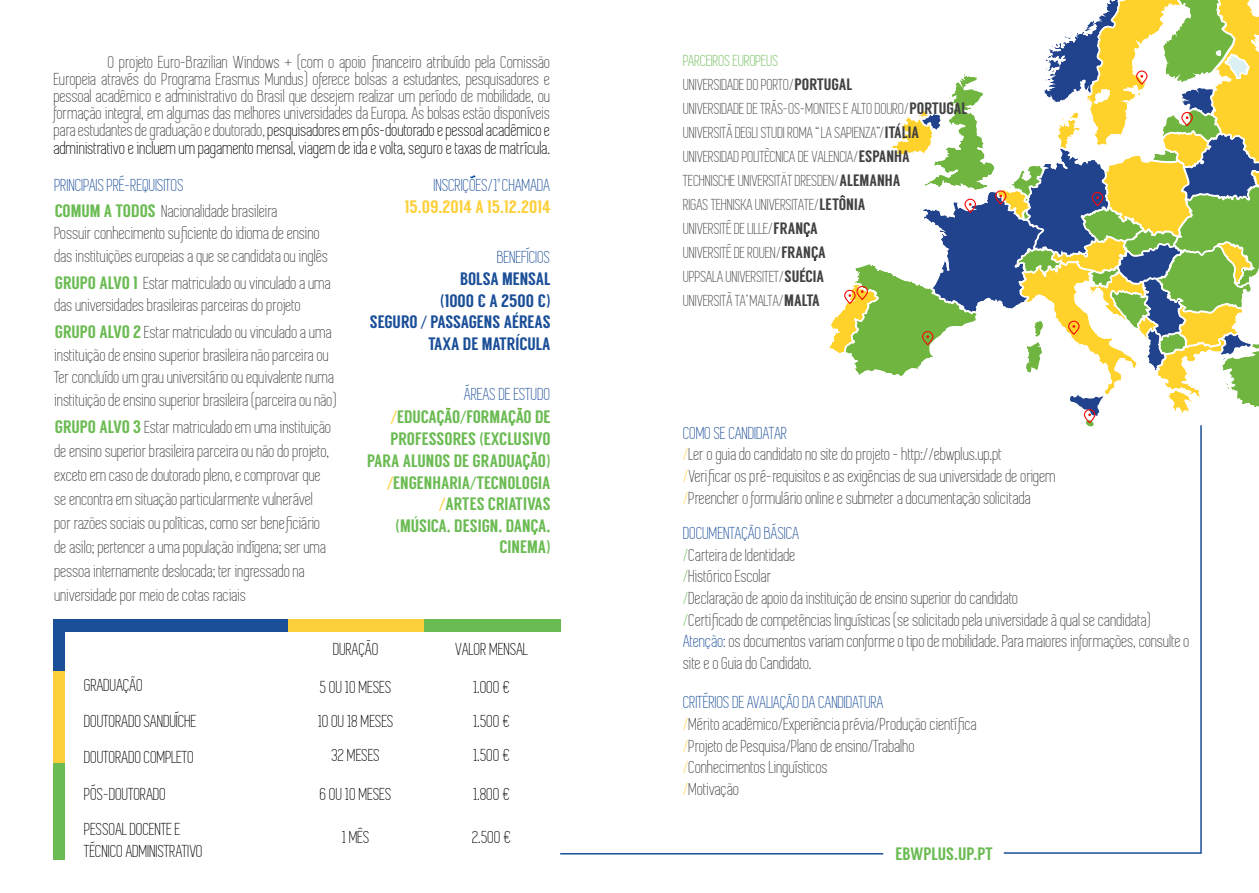
<style>
.page{position:relative;width:1259px;height:893px;background:#fff}
.page>*{position:absolute;margin:0;border:0;box-sizing:border-box;transform-origin:0 0}
.t1{font:18px/21.6px "Simplifica";color:#414042}
.t2{font:18px/38px "Simplifica";color:#000}
.t3{font:18px/21.8px "Langdon";color:#6bbb53;text-align:right}
.t4{font:18px/25.5px "Simplifica";color:#1a4e98}
.t5{font:18px/21.6px "Langdon";color:#1a4e98;text-align:right}
.t6{font:18px "Langdon";color:#fdd03b}
.t7{font:16.5px/24px "Simplifica";color:#414042}
.s1{color:#000}
.s2{font-family:"Langdon";color:#6bbb53}
.s3{color:#414042}
.s4{font-family:"Myriad Pro"}
.s5{font-family:"Myriad Pro";color:#fdd03b}
.s6{color:#6bbb53}
.s7{font-family:"Langdon"}
.s8{color:#1a4e98}
.s9{color:#fdd03b}
</style>
<div class="page">
<div style="left:54px;top:631px;width:11px;height:40px;background:#1a4e98"></div>
<div style="left:54px;top:620px;width:234px;height:12px;background:#1a4e98"></div>
<div style="left:288px;top:620px;width:136px;height:12px;background:#fdd03b"></div>
<div style="left:424px;top:620px;width:136px;height:12px;background:#6bbb53"></div>
<div style="left:54px;top:671px;width:11px;height:92px;background:#fdd03b"></div>
<div style="left:54px;top:763px;width:11px;height:96px;background:#6bbb53"></div>
<svg style="left:1003px;top:450px;width:199px;height:404px"></svg>
<hr style="left:560px;top:853px;width:323px;height:1px;background:#1a4e98">
<svg style="left:829px;top:0;width:430px;height:450px"></svg>
<p class="t1" style="left:54px;top:53px;width:498px;line-height:17.2px;text-align:justify;text-indent:54px">O projeto Euro-Brazilian Windows + (com o apoio financeiro atribuído pela Comissão Europeia através do Programa Erasmus Mundus) oferece bolsas a estudantes, pesquisadores e pessoal acadêmico e administrativo do Brasil que desejem realizar um período de mobilidade, ou formação integral, em algumas das melhores universidades da Europa. As bolsas estão disponíveis para estudantes de graduação e doutorado, <span class="s1">pesquisadores em pós-doutorado e pessoal acadêmico e administrativo e incluem um pagamento mensal, viagem de ida e volta, seguro e taxas de matrícula.</span></p>
<p class="t4" style="left:55px;top:173px;width:225px">PRINCIPAIS PRÉ-REQUISITOS<br><span class="s2">COMUM A TODOS</span> <span class="s3">Nacionalidade brasileira</span></p>
<p class="t1" style="left:55px;top:222px;width:275px;line-height:22.5px">Possuir conhecimento suficiente do idioma de ensino das instituições europeias a que se candidata ou inglês</p>
<p class="t1" style="left:55px;top:272px;width:278px;line-height:22.5px"><span class="s2">GRUPO ALVO 1</span> Estar matriculado ou vinculado a uma das universidades brasileiras parceiras do projeto</p>
<p class="t1" style="left:55px;top:321px;width:284px;line-height:22.5px"><span class="s2">GRUPO ALVO 2</span> Estar matriculado ou vinculado a uma instituição de ensino superior brasileira não parceira ou Ter concluído um grau universitário ou equivalente numa instituição de ensino superior brasileira (parceira ou não)</p>
<p class="t1" style="left:55px;top:415px;width:278px;line-height:24px"><span class="s2">GRUPO ALVO 3</span> Estar matriculado em uma instituição de ensino superior brasileira parceira ou não do projeto, exceto em caso de doutorado pleno, e comprovar que se encontra em situação particularmente vulnerável por razões sociais ou políticas, como ser beneficiário de asilo; pertencer a uma população indígena; ser uma pessoa internamente deslocada; ter ingressado na universidade por meio de cotas raciais</p>
<p class="t4" style="left:434px;top:173px;width:118px">INSCRIÇOES/1º CHAMADA</p>
<p class="t6" style="left:405px;top:196px;width:147px">15.09.2014 A 15.12.2014</p>
<p class="t4" style="left:497px;top:245px;width:55px">BENEFÍCIOS</p>
<p class="t5" style="left:370px;top:268px;width:182px">BOLSA MENSAL<br>(1000 € A 2500 €)<br>SEGURO <span class="s4">/</span> PASSAGENS AEREAS<br>TAXA DE MATRICULA</p>
<p class="t4" style="left:465px;top:382px;width:87px">ÁREAS DE ESTUDO</p>
<p class="t3" style="left:367px;top:406px;width:185px"><span class="s5">/</span>EDUCACAO<span class="s4">/</span>FORMACAO DE<br>PROFESSORES (EXCLUSIVO<br>PARA ALUNOS DE GRADUACAO) <span class="s5">/</span>ENGENHARIA<span class="s4">/</span>TECNOLOGIA <span class="s5">/</span>ARTES CRIATIVAS<br>(MUSICA, DESIGN, DANCA,<br>CINEMA)</p>
<p class="t2" style="left:85px;top:667px;width:114px;line-height:36.3px">GRADUAÇAO<br>DOUTORADO SANDUÍCHE</p>
<p class="t2" style="left:85px;top:740px;width:111px;line-height:35.7px">DOUTORADO COMPLETO<br>PÓS-DOUTORADO<br>PESSOAL DOCENTE E</p>
<p class="t2" style="left:85px;top:832px;width:120px">TÉCNICO ADMINISTRATIVO</p>
<p class="t2" style="left:320px;top:630px;width:73px;text-align:center">DURAÇAO<br>5 OU 10 MESES</p>
<p class="t2" style="left:318px;top:704px;width:78px;line-height:34px;text-align:center">10 OU 18 MESES<br>32 MESES</p>
<p class="t2" style="left:320px;top:775px;width:73px">6 OU 10 MESES</p>
<p class="t2" style="left:342px;top:818px;width:29px">1 MÊS</p>
<p class="t2" style="left:455px;top:630px;width:74px;text-align:center">VALOR MENSAL<br>1.000 €</p>
<p class="t2" style="left:473px;top:704px;width:39px;line-height:34px">1.500 €<br>1.500 €</p>
<p class="t2" style="left:473px;top:775px;width:39px">1.800 €</p>
<p class="t2" style="left:472px;top:818px;width:41px">2.500 €</p>
<p class="t7" style="left:683px;top:49px;width:285px"><span class="s6">PARCEIROS EUROPEUS<br></span>UNIVERSIDADE DO PORTO/<span class="s7">PORTUGAL<br></span>UNIVERSIDADE DE TRÁS-OS-MONTES E ALTO DOURO/<span class="s7">PORTUGAL </span>UNIVERSITÀ DEGLI STUDI ROMA “ LA SAPIENZA”/<span class="s7">ITALIA </span>UNIVERSIDAD POLITÈCNICA DE VALENCIA/<span class="s7">ESPANHA<br></span>TECHNISCHE UNIVERSITÄT DRESDEN/<span class="s7">ALEMANHA<br></span>RIGAS TEHNISKA UNIVERSITATE/<span class="s7">LETONIA<br></span>UNIVERSITÉ DE LILLE/<span class="s7">FRANCA<br></span>UNIVERSITÉ DE ROUEN/<span class="s7">FRANCA<br></span>UPPSALA UNIVERSITET/<span class="s7">SUECIA<br></span>UNIVERSITÀ TA’ MALTA/<span class="s7">MALTA</span></p>
<p class="t1" style="left:683px;top:422px;width:374px"><span class="s8">COMO SE CANDIDATAR<br></span><span class="s9">/</span>Ler o guia do candidato no site do projeto - http://ebwplus.up.pt<br><span class="s9">/</span>Verificar os pré-requisitos e as exigências de sua universidade de origem <span class="s9">/</span>Preencher o formulário online e submeter a documentação solicitada</p>
<p class="t1" style="left:683px;top:523px;width:508px"><span class="s8">DOCUMENTAÇAO BÁSICA<br></span><span class="s6">/</span>Carteira de Identidade<br><span class="s6">/</span>Histórico Escolar<br><span class="s6">/</span>Declaração de apoio da instituição de ensino superior do candidato<br><span class="s6">/</span>Certificado de competências linguísticas (se solicitado pela universidade à qual se candidata)<br><span class="s8">Atenção:</span> os documentos variam conforme o tipo de mobilidade. Para maiores informações, consulte o site e o Guia do Candidato.</p>
<p class="t1" style="left:683px;top:692px;width:295px"><span class="s8">CRITÉRIOS DE AVALIAÇAO DA CANDIDATURA<br></span><span class="s9">/</span>Mérito acadêmico/Experiência prévia/Produção científica <span class="s9">/</span>Projeto de Pesquisa/Plano de ensino/Trabalho <span class="s9">/</span>Conhecimentos Linguísticos<br><span class="s9">/</span>Motivação</p>
<p class="t3" style="left:895px;top:842px;width:99px">EBWPLUS.UP.PT</p>
</div>
